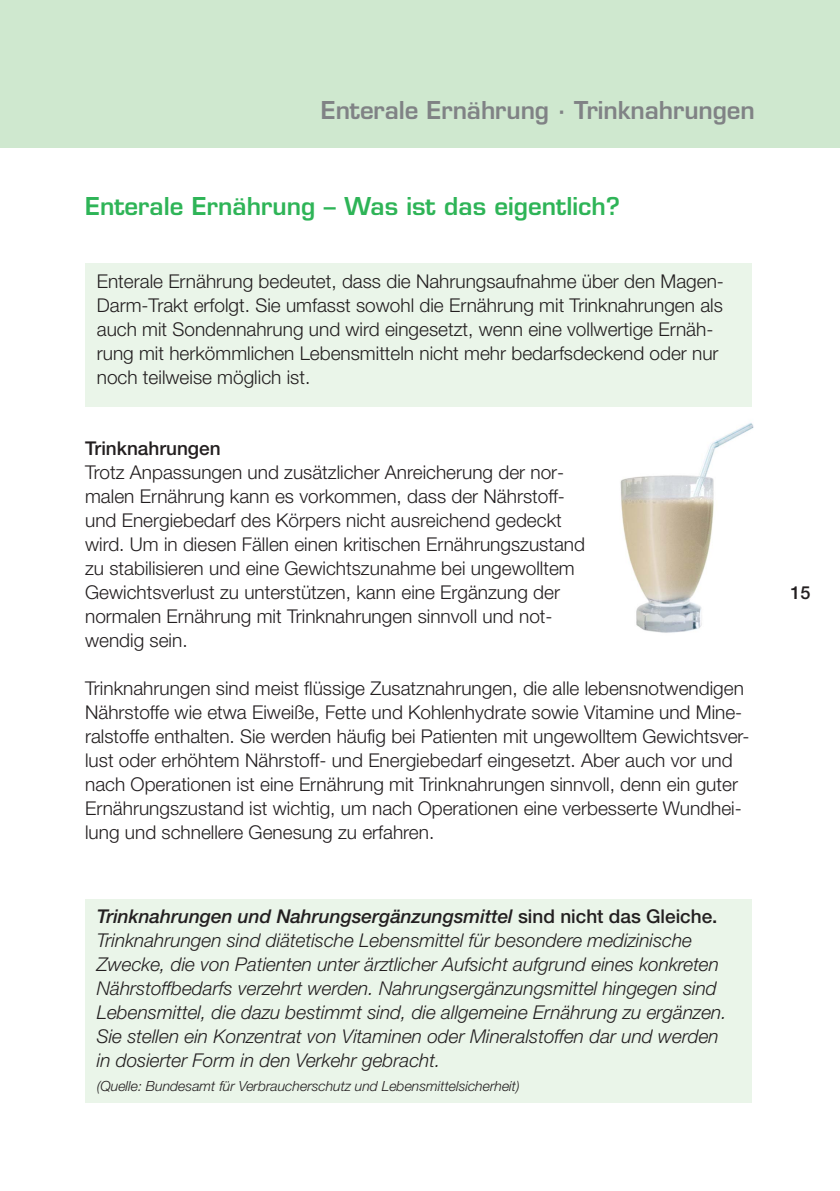
<style>
.page{position:relative;width:840px;height:1191px;background:#fff}
.page>*{position:absolute;margin:0;border:0;box-sizing:border-box;transform-origin:0 0}
.t1{font:600 24px "Eurostile";color:#2eb457}
.t2{font:600 24px "Eurostile";letter-spacing:-.005em;color:#808285}
.t3{font:300 19px/24px "Helvetica Neue";color:#231f20}
.t4{font:italic 300 19px/24px "Helvetica Neue";color:#231f20}
.t5{font:500 19px "Helvetica Neue";color:#231f20}
.t6{font:500 18px "Helvetica Neue";color:#231f20}
.t7{font:italic 300 14px "Helvetica Neue";color:#231f20}
.s1{font-weight:500}
.s2{font-weight:500;font-style:normal}
</style>
<div class="page">
<div style="left:0;top:0;width:839px;height:147px;background:#cfe8cf"></div>
<div style="left:85px;top:263px;width:666px;height:144px;background:#eaf5e9"></div>
<div style="left:85px;top:899px;width:666px;height:204px;background:#eaf5e9"></div>
<img style="left:620px;top:423px;width:134px;height:210px">
<p class="t2" style="left:321px;top:101px;width:435px">Enterale Ernährung · Trinknahrungen</p>
<p class="t1" style="left:85px;top:197px;width:536px">Enterale Ernährung – Was ist das eigentlich?</p>
<p class="t3" style="left:97px;top:271px;width:628px">Enterale Ernährung bedeutet, dass die Nahrungsaufnahme über den Magen-Darm-Trakt erfolgt. Sie umfasst sowohl die Ernährung mit Trinknahrungen als auch mit Sondennahrung und wird eingesetzt, wenn eine vollwertige Ernäh&shy;rung mit herkömmlichen Lebensmitteln nicht mehr bedarfsdeckend oder nur noch teilweise möglich ist.</p>
<p class="t5" style="left:85px;top:441px;width:137px">Trinknahrungen</p>
<p class="t3" style="left:85px;top:462px;width:501px">Trotz Anpassungen und zusätzlicher Anreicherung der nor&shy;malen Ernährung kann es vorkommen, dass der Nährstoff&shy;und Energiebedarf des Körpers nicht ausreichend gedeckt wird. Um in diesen Fällen einen kritischen Ernährungszustand zu stabilisieren und eine Gewichtszunahme bei ungewolltem Gewichtsverlust zu unterstützen, kann eine Ergänzung der normalen Ernährung mit Trinknahrungen sinnvoll und not&shy;wendig sein.</p>
<p class="t3" style="left:85px;top:678px;width:665px">Trinknahrungen sind meist flüssige Zusatznahrungen, die alle lebensnotwendigen Nährstoffe wie etwa Eiweiße, Fette und Kohlenhydrate sowie Vitamine und Mine&shy;ralstoffe enthalten. Sie werden häufig bei Patienten mit ungewolltem Gewichtsver&shy;lust oder erhöhtem Nährstoff- und Energiebedarf eingesetzt. Aber auch vor und nach Operationen ist eine Ernährung mit Trinknahrungen sinnvoll, denn ein guter Ernährungszustand ist wichtig, um nach Operationen eine verbesserte Wundhei&shy;lung und schnellere Genesung zu erfahren.</p>
<p class="t4" style="left:97px;top:905px;width:631px"><span class="s1">Trinknahrungen und Nahrungsergänzungsmittel</span> <span class="s2">sind nicht das Gleiche.<br></span>Trinknahrungen sind diätetische Lebensmittel für besondere medizinische Zwecke, die von Patienten unter ärztlicher Aufsicht aufgrund eines konkreten Nährstoffbedarfs verzehrt werden. Nahrungsergänzungsmittel hingegen sind Lebensmittel, die dazu bestimmt sind, die allgemeine Ernährung zu ergänzen.<br>Sie stellen ein Konzentrat von Vitaminen oder Mineralstoffen dar und werden in dosierter Form in den Verkehr gebracht.</p>
<p class="t7" style="left:97px;top:1080px;width:424px">(Quelle: Bundesamt für Verbraucherschutz und Lebensmittelsicherheit)</p>
<p class="t6" style="left:790px;top:586px;width:21px">15</p>
</div>
